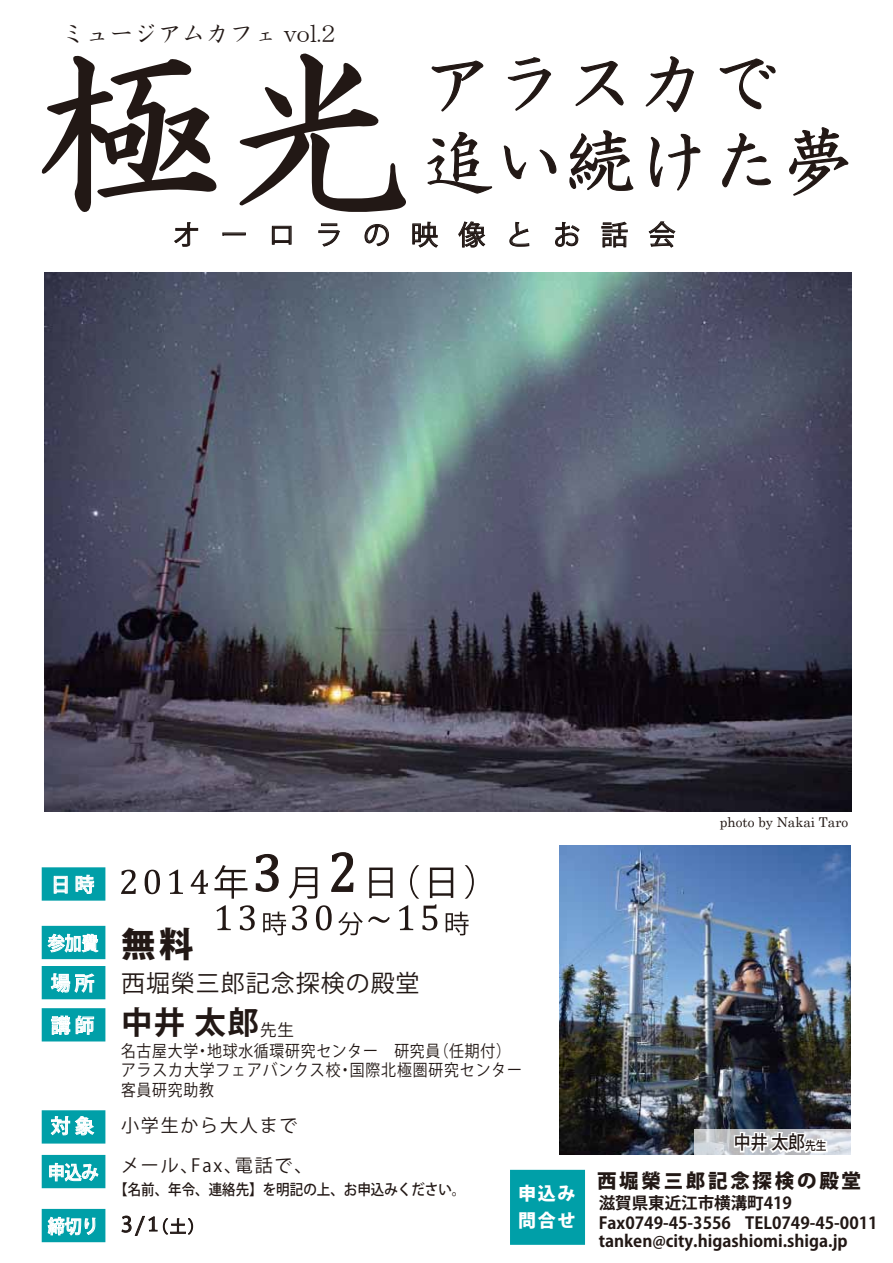
<style>
.page{position:relative;width:893px;height:1263px;background:#fff}
.page>*{position:absolute;margin:0;border:0;box-sizing:border-box;transform-origin:0 0}
.t1{font:184.5px "HG Seikaishotai PRO";color:#221815}
.t2{font:72px/79.5px "HG Seikaishotai PRO";color:#221815}
.t3{font:800 34.5px "Koz Go Pro";color:#221815}
.t4{font:700 31.5px "Koz Go Pro";color:#221815}
.t5{font:27px "Koz Go Pro";letter-spacing:.76em;color:#221815}
.t6{font:24px "HG Seikaishotai PRO";color:#221815}
.t7{font:24px "Koz Go Pro";letter-spacing:.04em;color:#221815}
.t8{font:800 19.5px "Koz Go Pro";letter-spacing:.14em;color:#221815}
.t9{font:500 19.5px/42.2px "Koz Go Pro";color:#fff}
.t10{font:500 18.75px "Koz Go Pro";color:#fff;scale:.9 1}
.t11{font:500 18.75px "Koz Go Pro";color:#221815;scale:.9 1}
.t12{font:18px "Koz Go Pro";letter-spacing:.1em;color:#221815}
.t13{font:800 18px/26.2px "Koz Go Pro";letter-spacing:.1em;color:#fff}
.t14{font:700 16.5px/20.4px "Koz Go Pro";color:#221815}
.t15{font:16.5px/19.5px "Koz Go Pro";letter-spacing:.055em;color:#221815;scale:.9 1}
.t16{font:16.5px "Koz Go Pro";letter-spacing:.055em;color:#221815}
.t17{font:500 15px "Koz Go Pro";color:#221815;scale:.9 1}
.t18{font:13.5px "Century";color:#221815}
.s1{font-weight:400;font-size:16.5px}
.s2{font-size:21px}
.s3{font-family:"Cambria";font-size:21px}
.s4{font-size:12px}
</style>
<div class="page">
<img style="left:44px;top:272px;width:807px;height:539px">
<img style="left:560px;top:845px;width:290px;height:309px">
<div style="left:510px;top:1170px;width:75px;height:75px;background:#009fa8"></div>
<svg style="left:121px;top:870px;width:15px;height:24px"></svg>
<svg style="left:145px;top:870px;width:15px;height:24px"></svg>
<svg style="left:169px;top:870px;width:14px;height:24px"></svg>
<svg style="left:191px;top:870px;width:17px;height:24px"></svg>
<svg style="left:214px;top:865px;width:33px;height:34px"></svg>
<svg style="left:255px;top:854px;width:24px;height:38px"></svg>
<svg style="left:289px;top:867px;width:28px;height:32px"></svg>
<svg style="left:369px;top:867px;width:24px;height:31px"></svg>
<svg style="left:331px;top:852px;width:23px;height:40px"></svg>
<svg style="left:216px;top:905px;width:15px;height:25px"></svg>
<svg style="left:240px;top:905px;width:15px;height:25px"></svg>
<svg style="left:263px;top:911px;width:23px;height:24px"></svg>
<svg style="left:292px;top:905px;width:15px;height:25px"></svg>
<svg style="left:316px;top:905px;width:16px;height:25px"></svg>
<svg style="left:338px;top:912px;width:52px;height:23px"></svg>
<svg style="left:399px;top:865px;width:75px;height:70px"></svg>
<svg style="left:121px;top:1215px;width:72px;height:21px"></svg>
<div style="left:42px;top:867px;width:63px;height:34px;background:#009fa8;border:3px solid #009fa8"></div>
<svg style="left:54px;top:876px;width:14px;height:18px"></svg>
<svg style="left:75px;top:874px;width:19px;height:20px"></svg>
<div style="left:42px;top:966px;width:63px;height:33px;background:#009fa8"></div>
<svg style="left:50px;top:966px;width:45px;height:27px"></svg>
<div style="left:42px;top:1008px;width:63px;height:33px;background:#009fa8"></div>
<svg style="left:51px;top:1015px;width:43px;height:20px"></svg>
<div style="left:42px;top:1110px;width:63px;height:33px;background:#009fa8"></div>
<svg style="left:50px;top:1116px;width:45px;height:20px"></svg>
<div style="left:42px;top:926px;width:63px;height:33px;background:#009fa8"></div>
<svg style="left:47px;top:925px;width:52px;height:28px"></svg>
<div style="left:42px;top:1155px;width:63px;height:33px;background:#009fa8"></div>
<div style="left:42px;top:1209px;width:63px;height:33px;background:#009fa8"></div>
<svg style="left:47px;top:1162px;width:52px;height:74px"></svg>
<svg style="left:694px;top:1129px;width:156px;height:25px"></svg>
<svg style="left:732px;top:1129px;width:97px;height:26px"></svg>
<svg style="left:42px;top:56px;width:175px;height:155px"></svg>
<svg style="left:239px;top:53px;width:167px;height:159px"></svg>
<svg style="left:431px;top:60px;width:53px;height:52px"></svg>
<svg style="left:508px;top:57px;width:43px;height:54px"></svg>
<svg style="left:575px;top:60px;width:49px;height:47px"></svg>
<svg style="left:645px;top:56px;width:49px;height:57px"></svg>
<svg style="left:720px;top:58px;width:56px;height:51px"></svg>
<svg style="left:428px;top:131px;width:64px;height:63px"></svg>
<svg style="left:503px;top:145px;width:54px;height:35px"></svg>
<svg style="left:569px;top:130px;width:65px;height:61px"></svg>
<svg style="left:650px;top:133px;width:51px;height:58px"></svg>
<svg style="left:722px;top:133px;width:49px;height:55px"></svg>
<svg style="left:789px;top:127px;width:59px;height:69px"></svg>
<svg style="left:173px;top:222px;width:26px;height:240px"></svg>
<svg style="left:222px;top:232px;width:24px;height:4px"></svg>
<svg style="left:272px;top:225px;width:20px;height:20px"></svg>
<svg style="left:318px;top:223px;width:22px;height:24px"></svg>
<svg style="left:364px;top:224px;width:25px;height:23px"></svg>
<svg style="left:412px;top:221px;width:26px;height:27px"></svg>
<svg style="left:458px;top:221px;width:28px;height:27px"></svg>
<svg style="left:509px;top:221px;width:21px;height:26px"></svg>
<svg style="left:555px;top:221px;width:25px;height:26px"></svg>
<svg style="left:601px;top:221px;width:27px;height:27px"></svg>
<svg style="left:648px;top:221px;width:28px;height:27px"></svg>
<h3 class="t6" style="left:61px;top:21px;width:276px">ミュージアムカフェ vol.2</h3>
<h1 class="t1" style="left:40px;top:41px;width:370px">極光</h1>
<h2 class="t2" style="left:421px;top:43px;width:434px">アラスカで追い続けた夢</h2>
<h3 class="t5" style="left:173px;top:217px;width:504px">オーロラの映像とお話会</h3>
<p class="t9" style="left:51px;top:864px;width:45px">日 時</p>
<p class="t10" style="left:48px;top:931px;width:58px">参加費</p>
<p class="t9" style="left:51px;top:963px;width:45px">場 所講 師</p>
<p class="t9" style="left:51px;top:1106px;width:45px">対 象</p>
<p class="t10" style="left:48px;top:1160px;width:58px">申込み</p>
<p class="t10" style="left:48px;top:1214px;width:58px">締切り</p>
<p class="t18" style="left:720px;top:811px;width:130px">photo by Nakai Taro</p>
<h3 class="t3" style="left:121px;top:922px;width:74px">無料</h3>
<h3 class="t7" style="left:121px;top:968px;width:300px">西堀榮三郎記念探検の殿堂</h3>
<h3 class="t4" style="left:121px;top:1002px;width:174px">中井 太郎<span class="s1">先生</span></h3>
<p class="t15" style="left:121px;top:1041px;width:464px">名古屋大学・地球水循環研究センター　研究員（任期付）<br>アラスカ大学フェアバンクス校・国際北極圏研究センター　客員研究助教</p>
<p class="t12" style="left:121px;top:1113px;width:178px">小学生から大人まで</p>
<p class="t12" style="left:121px;top:1153px;width:193px">メール、Fax、電話で、</p>
<p class="t17" style="left:114px;top:1179px;width:391px">【名前、年令、連絡先】を明記の上、お申込みください。</p>
<p class="t16" style="left:121px;top:1216px;width:85px"><span class="s2">3</span><span class="s3">/1</span>（土）</p>
<p class="t13" style="left:518px;top:1182px;width:59px">申込み問合せ</p>
<p class="t11" style="left:734px;top:1130px;width:105px">中井 太郎<span class="s4">先生</span></p>
<p class="t8" style="left:597px;top:1168px;width:266px">西堀榮三郎記念探検の殿堂</p>
<p class="t14" style="left:599px;top:1194px;width:280px">滋賀県東近江市横溝町419<br>Fax0749-45-3556 TEL0749-45-0011</p>
<p class="t14" style="left:599px;top:1232px;width:250px">tanken@city.higashiomi.shiga.jp</p>
</div>
